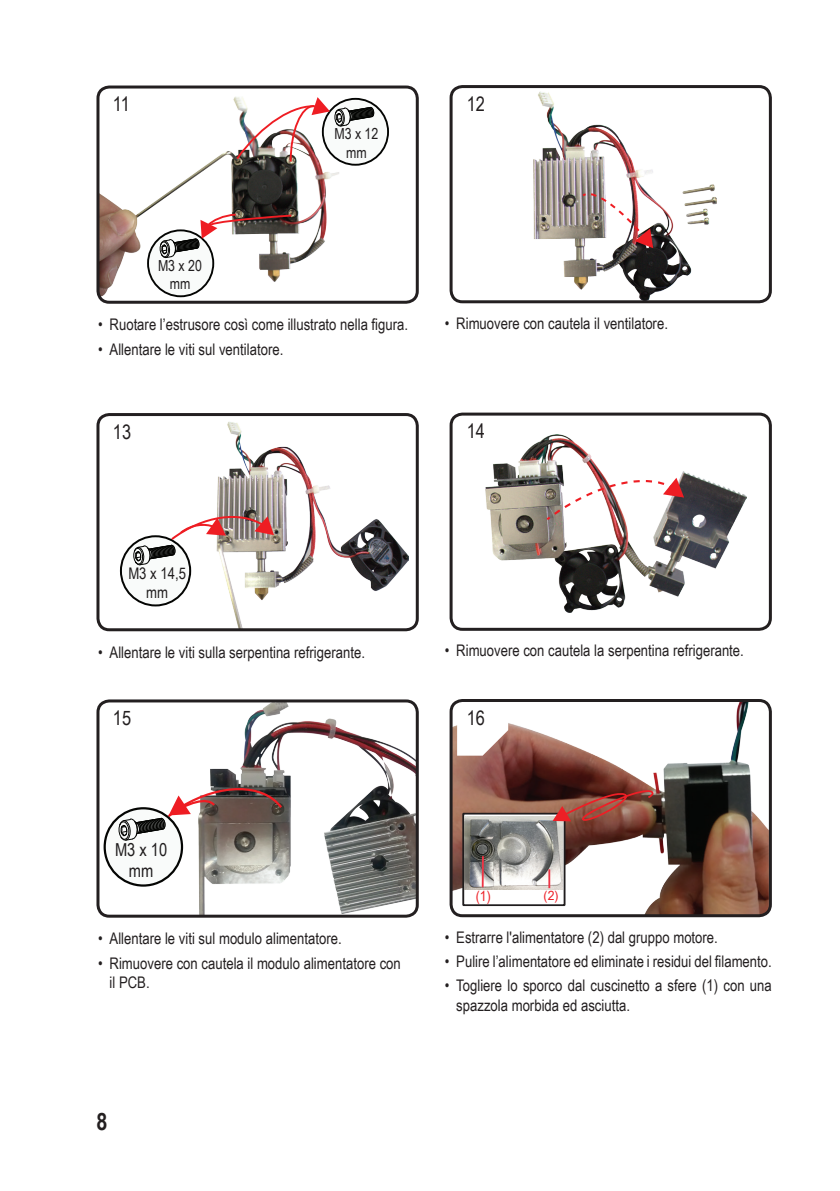
<style>
.page{position:relative;width:840px;height:1191px;background:#fff}
.page>*{position:absolute;margin:0;border:0;box-sizing:border-box;transform-origin:0 0}
.t1{font:700 24px "Arial Narrow";color:#231f20}
.t2{font:20px "Arial Narrow";color:#231f20}
.t3{font:17.8px/21.4px "Arial Narrow";color:#201d1e;text-align:center}
.t4{font:16px/19.2px "Arial Narrow";color:#231f20}
.t5{font:16px/19.2px "Arial Narrow";color:#201d1e;text-align:center}
.t6{font:15.2px/18.2px "Arial Narrow";color:#201d1e;text-align:center}
.t7{font:14px "Arial Narrow";color:#ed1f26;scale:1.06 1}
.t8{font:12.6px "Arial Narrow";color:#ed1f26;scale:1.18 1}
</style>
<div class="page">
<img style="left:100px;top:96px;width:239px;height:200px">
<div style="left:148px;top:230px;width:65px;height:66px;background:#f9fbfa;border-radius:50%"></div>
<div style="left:147px;top:229px;width:67px;height:68px;border:2px solid #040503;border-radius:50%"></div>
<div style="left:322px;top:99px;width:66px;height:66px;background:#f9fbfa;border-radius:50%"></div>
<div style="left:322px;top:98px;width:67px;height:68px;border:2px solid #040503;border-radius:50%"></div>
<img style="left:234px;top:97px;width:140px;height:66px">
<svg style="left:160px;top:213px;width:133px;height:45px"></svg>
<div style="left:96px;top:85px;width:322px;height:219px;border:3px solid #231f20;border-radius:11px"></div>
<svg style="left:103px;top:96px;width:51px;height:46px"></svg>
<img style="left:533px;top:91px;width:182px;height:208px">
<img style="left:580px;top:192px;width:73px;height:56px">
<div style="left:449px;top:85px;width:322px;height:218px;border:3px solid #231f20;border-radius:11px"></div>
<img style="left:217px;top:422px;width:192px;height:205px">
<div style="left:121px;top:536px;width:69px;height:69px;background:#f9fbfa;border-radius:50%"></div>
<div style="left:120px;top:535px;width:71px;height:71px;border:2px solid #040503;border-radius:50%"></div>
<img style="left:133px;top:510px;width:141px;height:55px">
<div style="left:96px;top:413px;width:322px;height:218px;border:3px solid #231f20;border-radius:11px"></div>
<img style="left:485px;top:434px;width:260px;height:179px">
<img style="left:544px;top:474px;width:139px;height:48px">
<div style="left:449px;top:412px;width:322px;height:219px;border:3px solid #231f20;border-radius:11px"></div>
<svg style="left:485px;top:434px;width:23px;height:35px"></svg>
<img style="left:198px;top:703px;width:219px;height:213px">
<div style="left:105px;top:808px;width:77px;height:77px;background:#f9fbfa;border-radius:50%"></div>
<div style="left:103px;top:807px;width:80px;height:79px;border:2px solid #040503;border-radius:50%"></div>
<svg style="left:118px;top:783px;width:166px;height:58px"></svg>
<div style="left:96px;top:699px;width:322px;height:218px;border:3px solid #231f20;border-radius:11px"></div>
<img style="left:453px;top:700px;width:315px;height:215px">
<div style="left:463px;top:813px;width:101px;height:92px;background:#fff"></div>
<div style="left:462px;top:812px;width:103px;height:94px;border:2px solid #201d1e"></div>
<img style="left:464px;top:816px;width:98px;height:73px">
<svg style="left:552px;top:787px;width:100px;height:35px;background:#8a4438"></svg>
<hr style="left:481px;top:856px;width:2px;height:31px;background:#ed3545">
<svg style="left:548px;top:869px;width:2px;height:19px"></svg>
<div style="left:449px;top:699px;width:322px;height:218px;border:3px solid #231f20;border-radius:11px"></div>
<svg style="left:457px;top:704px;width:51px;height:51px"></svg>
<p class="t2" style="left:113px;top:89px;width:19px">11</p>
<p class="t2" style="left:466px;top:89px;width:20px">12</p>
<p class="t6" style="left:334px;top:124px;width:45px">M3 x 12 mm</p>
<p class="t6" style="left:158px;top:256px;width:45px">M3 x 20 mm</p>
<p class="t4" style="left:98px;top:314px;width:311px">• Ruotare l’estrusore così come illustrato nella figura.</p>
<p class="t4" style="left:98px;top:339px;width:186px">• Allentare le viti sul ventilatore.</p>
<p class="t4" style="left:444px;top:313px;width:224px">• Rimuovere con cautela il ventilatore.</p>
<p class="t2" style="left:113px;top:417px;width:20px">13</p>
<p class="t2" style="left:466px;top:417px;width:20px">14</p>
<p class="t5" style="left:128px;top:563px;width:59px">M3 x 14,5 mm</p>
<p class="t4" style="left:98px;top:642px;width:268px">• Allentare le viti sulla serpentina refrigerante.</p>
<p class="t4" style="left:444px;top:640px;width:300px">• Rimuovere con cautela la serpentina refrigerante.</p>
<p class="t2" style="left:113px;top:703px;width:20px">15</p>
<p class="t2" style="left:466px;top:703px;width:20px">16</p>
<p class="t3" style="left:115px;top:838px;width:54px">M3 x 10 mm</p>
<p class="t4" style="left:98px;top:928px;width:245px">• Allentare le viti sul modulo alimentatore.</p>
<p class="t4" style="left:109px;top:952px;width:292px;text-indent:-11px">• Rimuovere con cautela il modulo alimentatore con il PCB.</p>
<h1 class="t1" style="left:96px;top:1103px;width:12px">8</h1>
<p class="t7" style="left:475px;top:885px;width:16px">(1)</p>
<p class="t8" style="left:543px;top:886px;width:14px">(2)</p>
<p class="t4" style="left:444px;top:927px;width:274px">• Estrarre l'alimentatore (2) dal gruppo motore.</p>
<p class="t4" style="left:444px;top:951px;width:328px">• Pulire l’alimentatore ed eliminate i residui del filamento.</p>
<p class="t4" style="left:456px;top:975px;width:317px;text-indent:-11px">• Togliere lo sporco dal cuscinetto a sfere (1) con una spazzola morbida ed asciutta.</p>
</div>
